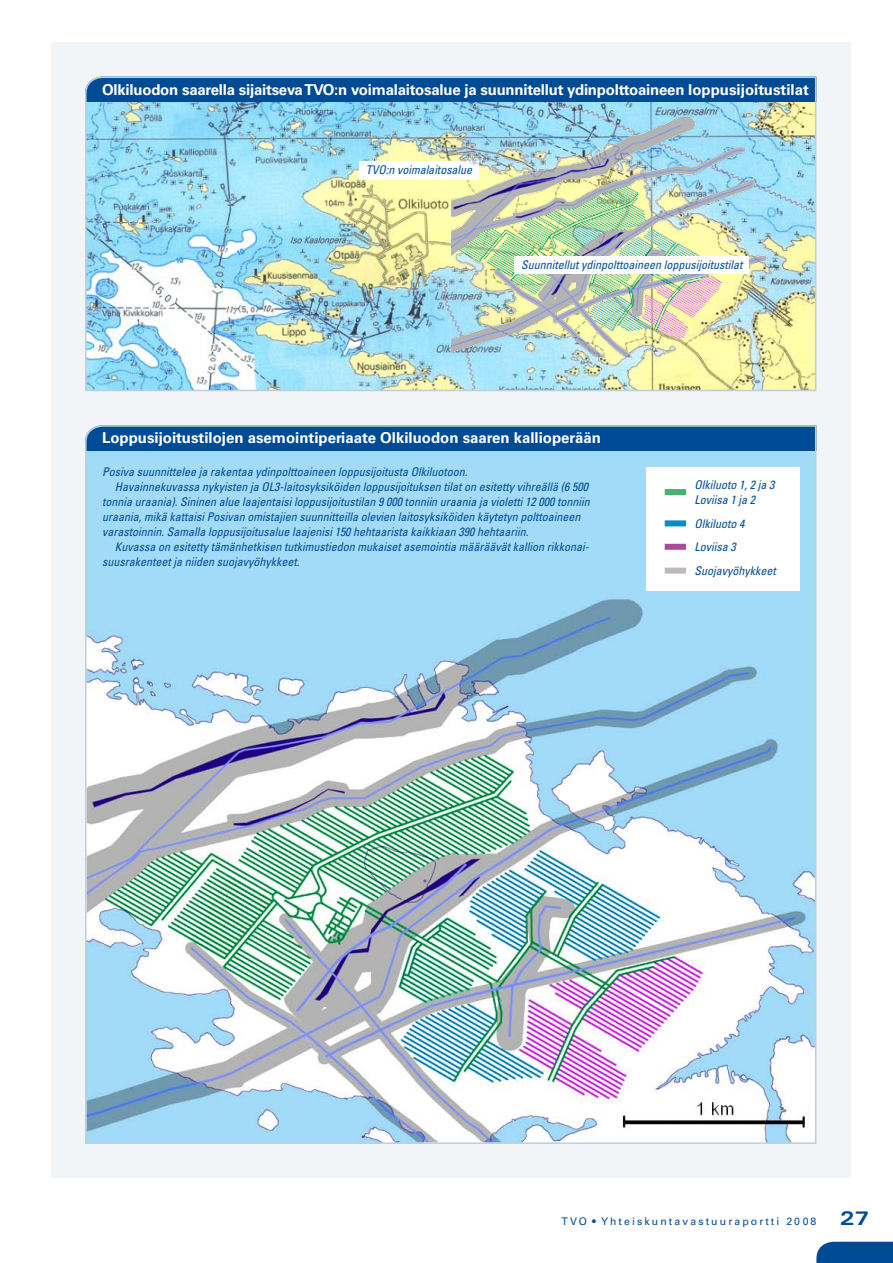
<style>
.page{position:relative;width:893px;height:1263px;background:#fff}
.page>*{position:absolute;margin:0;border:0;box-sizing:border-box;transform-origin:0 0}
.t1{font:700 15px "Univers LT Std";letter-spacing:-.015em;color:#fff}
.t2{font:italic condensed 12px/23.5px "Univers LT Std";color:#004b96}
.t3{font:10.5px "Univers LT Std";letter-spacing:.2em;color:#004b96}
.s1{font-weight:700;font-stretch:expanded;font-size:19.5px}
</style>
<div class="page">
<div style="left:51px;top:43px;width:799px;height:1135px;background:#f2f5f8"></div>
<img style="left:85px;top:76px;width:732px;height:316px">
<img style="left:85px;top:425px;width:732px;height:719px">
<div style="left:359px;top:161px;width:120px;height:18px;background:#fff"></div>
<img style="left:451px;top:113px;width:321px;height:244px">
<div style="left:514px;top:256px;width:235px;height:17px;background:#fff"></div>
<div style="left:647px;top:468px;width:153px;height:123px;background:#fff"></div>
<div style="left:665px;top:489px;width:21px;height:6px;background:#47b170"></div>
<div style="left:665px;top:520px;width:21px;height:6px;background:#0091c1"></div>
<div style="left:665px;top:544px;width:21px;height:6px;background:#a84c97"></div>
<div style="left:665px;top:568px;width:21px;height:6px;background:#bfbab9"></div>
<div style="left:816px;top:1242px;width:77px;height:21px;background:#004b96"></div>
<p class="t1" style="left:102px;top:81px;width:708px">Olkiluodon saarella sijaitseva TVO:n voimalaitosalue ja suunnitellut ydinpolttoaineen loppusijoitustilat</p>
<p class="t2" style="left:366px;top:158px;width:108px">TVO:n voimalaitosalue</p>
<p class="t2" style="left:521px;top:253px;width:223px">Suunnitellut ydinpolttoaineen loppusijoitustilat</p>
<p class="t1" style="left:102px;top:429px;width:500px">Loppusijoitustilojen asemointiperiaate Olkiluodon saaren kallioperään</p>
<p class="t2" style="left:102px;top:460px;width:367px">Posiva suunnittelee ja rakentaa ydinpolttoaineen loppusijoitusta Olkiluotoon.</p>
<p class="t2" style="left:115px;top:475px;width:475px">Havainnekuvassa nykyisten ja OL3-laitosyksiköiden loppusijoituksen tilat on esitetty vihreällä (6 500</p>
<p class="t2" style="left:102px;top:490px;width:489px">tonnia uraania). Sininen alue laajentaisi loppusijoitustilan 9 000 tonniin uraania ja violetti 12 000 tonniin</p>
<p class="t2" style="left:102px;top:505px;width:480px">uraania, mikä kattaisi Posivan omistajien suunnitteilla olevien laitosyksiköiden käytetyn polttoaineen</p>
<p class="t2" style="left:102px;top:520px;width:428px">varastoinnin. Samalla loppusijoitusalue laajenisi 150 hehtaarista kaikkiaan 390 hehtaariin.</p>
<p class="t2" style="left:115px;top:535px;width:475px">Kuvassa on esitetty tämänhetkisen tutkimustiedon mukaiset asemointia määräävät kallion rikkonai-</p>
<p class="t2" style="left:102px;top:550px;width:199px">suusrakenteet ja niiden suojavyöhykkeet.</p>
<p class="t2" style="left:694px;top:477px;width:81px;line-height:15px">Olkiluoto 1, 2 ja 3<br>Loviisa 1 ja 2</p>
<p class="t2" style="left:694px;top:512px;width:83px">Olkiluoto 4<br>Loviisa 3<br>Suojavyöhykkeet</p>
<p class="t3" style="left:561px;top:1215px;width:309px">TVO • Yhteiskuntavastuuraportti 2008 <span class="s1">27</span></p>
</div>
